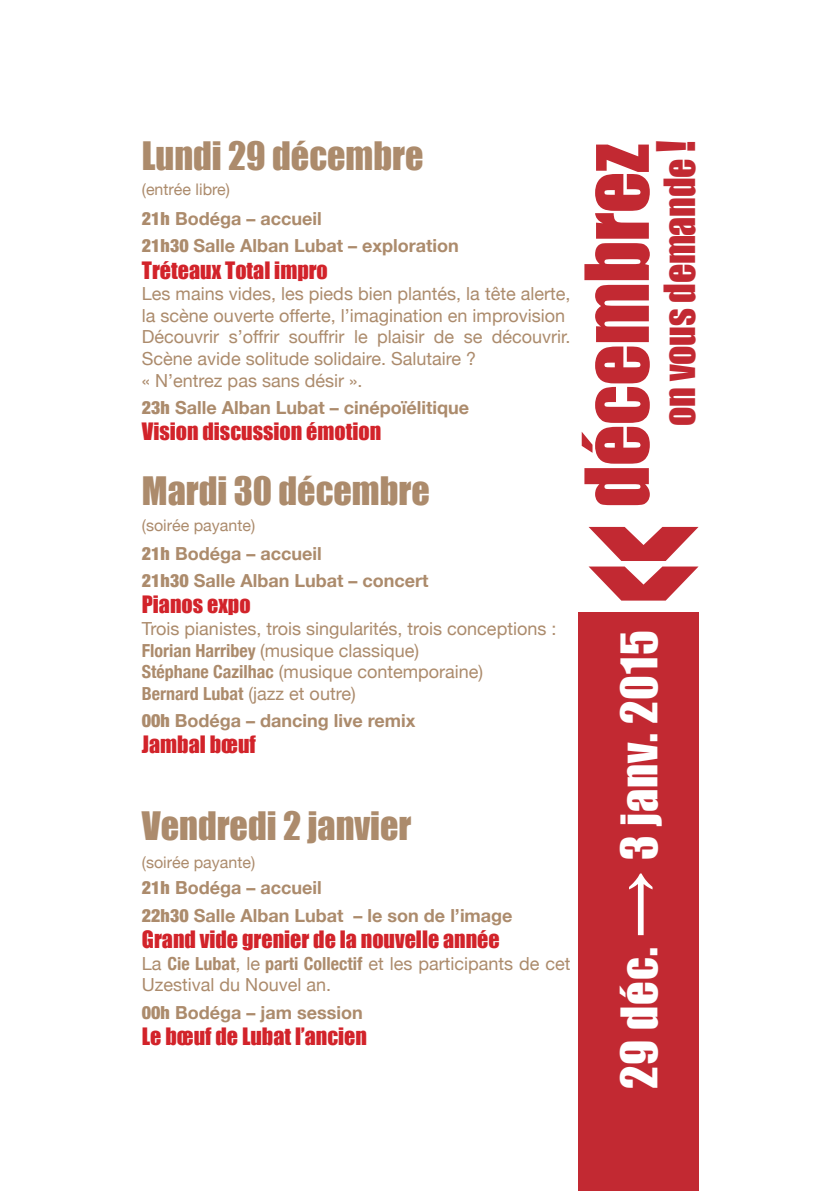
<style>
.page{position:relative;width:840px;height:1191px;background:#fff}
.page>*{position:absolute;margin:0;border:0;box-sizing:border-box;transform-origin:0 0}
.t1{font:700 condensed 273.2px "Helvetica Neue";color:#c22932;scale:.84 1}
.t2{font:81.4px "Impact";letter-spacing:-.01em;color:#c22932}
.t3{font:46.2px "Impact";letter-spacing:.02em;color:#fff}
.t4{font:39.4px "Impact";letter-spacing:-.01em;color:#c22932;scale:.96 1}
.t5{font:36px "Impact";color:#ac8b6c}
.t6{font:22px "Impact";color:#d2232a}
.t7{font:18px/21.6px "Helvetica Neue";color:#ac8b6c}
.t8{font:700 18px/27.2px "Helvetica Neue";color:#ac8b6c}
.t9{font:16px "Helvetica Neue";color:#ac8b6c}
.s1{font-weight:900;font-stretch:condensed}
.s2{font-weight:700;font-stretch:condensed}
.s3{font-size:48.8px}
.s4{font-size:66.8px}
</style>
<div class="page">
<div style="left:577px;top:612px;width:120px;height:579px;background:#c22932"></div>
<h3 class="t5" style="left:142px;top:128px;width:283px">Lundi 29 décembre</h3>
<p class="t9" style="left:142px;top:180px;width:90px">(entrée libre)</p>
<p class="t8" style="left:142px;top:204px;width:318px"><span class="s1">21h</span> Bodéga – accueil<br><span class="s1">21h30</span> Salle Alban Lubat – exploration</p>
<p class="t6" style="left:142px;top:253px;width:187px">Tréteaux Total impro</p>
<p class="t7" style="left:142px;top:283px;width:430px">Les mains vides, les pieds bien plantés, la tête alerte, la scène ouverte offerte, l’imagination en improvision Découvrir s’offrir souffrir le plaisir de se découvrir.<br>Scène avide solitude solidaire. Salutaire ?<br>« N’entrez pas sans désir ».</p>
<p class="t8" style="left:142px;top:393px;width:328px"><span class="s1">23h</span> Salle Alban Lubat – cinépoïélitique</p>
<p class="t6" style="left:142px;top:414px;width:241px">Vision discussion émotion</p>
<h3 class="t5" style="left:142px;top:463px;width:289px">Mardi 30 décembre</h3>
<p class="t9" style="left:142px;top:516px;width:115px">(soirée payante)</p>
<p class="t8" style="left:142px;top:539px;width:288px"><span class="s1">21h</span> Bodéga – accueil<br><span class="s1">21h30</span> Salle Alban Lubat – concert</p>
<p class="t6" style="left:142px;top:587px;width:110px">Pianos expo</p>
<p class="t7" style="left:142px;top:617px;width:416px">Trois pianistes, trois singularités, trois conceptions :<br><span class="s2">Florian Harribey</span> (musique classique)<br><span class="s2">Stéphane Cazilhac</span> (musique contemporaine)<br><span class="s2">Bernard Lubat</span> (jazz et outre)</p>
<p class="t8" style="left:142px;top:706px;width:275px"><span class="s1">00h</span> Bodéga – dancing live remix</p>
<p class="t6" style="left:142px;top:727px;width:115px">Jambal bœuf</p>
<h3 class="t5" style="left:142px;top:797px;width:271px">Vendredi 2 janvier</h3>
<p class="t8" style="left:142px;top:874px;width:372px"><span class="s1">21h</span> Bodéga – accueil<br><span class="s1">22h30</span> Salle Alban Lubat – le son de l’image</p>
<p class="t6" style="left:142px;top:922px;width:359px">Grand vide grenier de la nouvelle année</p>
<p class="t7" style="left:142px;top:952px;width:430px">La <span class="s2">Cie Lubat</span>, le <span class="s2">parti Collectif</span> et les participants de cet<br>Uzestival du Nouvel an.</p>
<p class="t8" style="left:142px;top:998px;width:222px"><span class="s1">00h</span> Bodéga – jam session</p>
<p class="t6" style="left:142px;top:1019px;width:226px">Le bœuf de Lubat l’ancien</p>
<p class="t9" style="left:142px;top:852px;width:115px">(soirée payante)</p>
<h2 class="t2" style="left:553px;top:507px;width:365px;rotate:-90deg">décembrez</h2>
<h3 class="t4" style="left:648px;top:426px;width:299px;rotate:-90deg">on vous demande <span class="s3">!</span></h3>
<h1 class="t1" style="left:459px;top:612px;width:118px;rotate:-90deg">«</h1>
<h3 class="t3" style="left:603px;top:1089px;width:460px;rotate:-90deg">29 déc. <span class="s4">→</span> 3 janv. 2015</h3>
</div>
